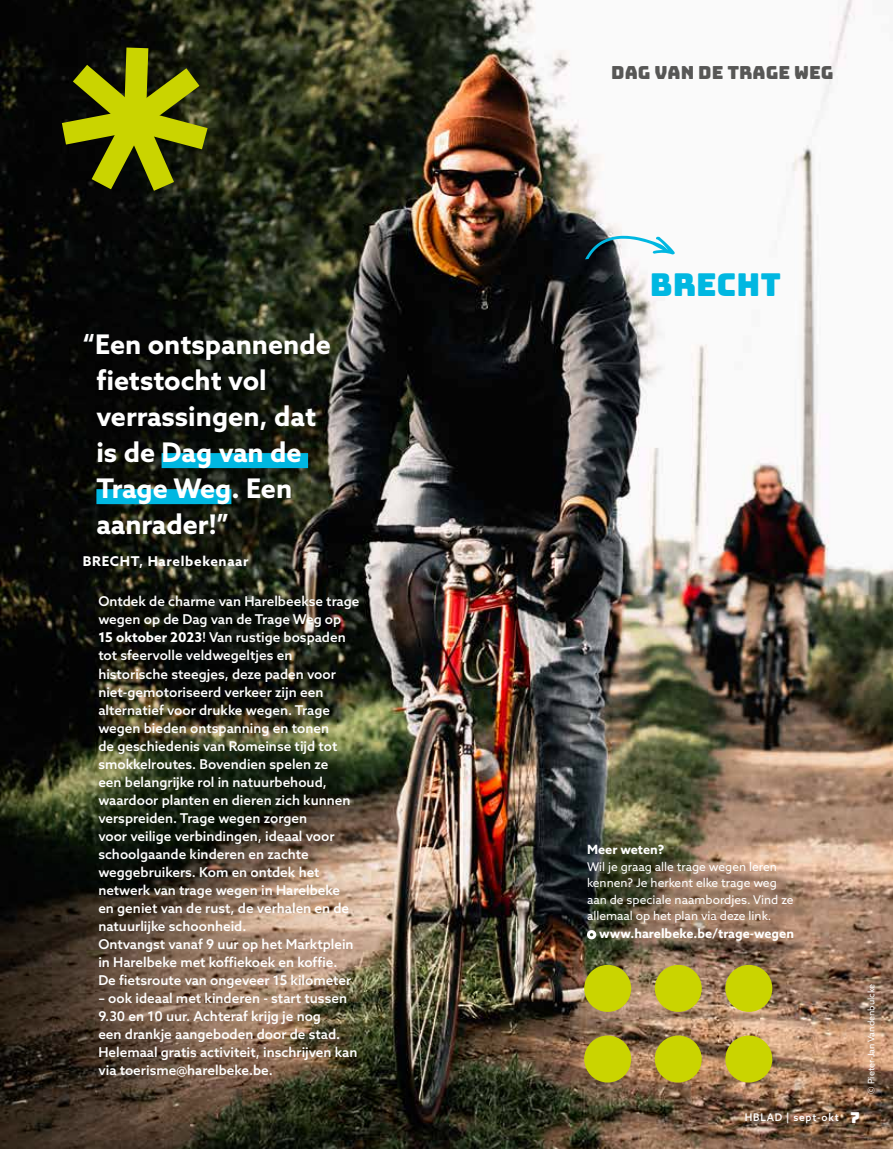
<style>
.page{position:relative;width:893px;height:1149px;background:#fff}
.page>*{position:absolute;margin:0;border:0;box-sizing:border-box;transform-origin:0 0}
.t1{font:31.5px "Bungee";color:#00b7e1}
.t2{font:700 27px/36px "Azo Sans";color:#fff}
.t3{font:18px "Bungee";color:#575756}
.t4{font:500 13.5px/18px "Azo Sans";color:#fff}
.t5{font:700 13.5px "Azo Sans";letter-spacing:.05em;color:#fff}
.t6{font:700 12.75px "Azo Sans";color:#fff}
.t7{font:12px/16.5px "Azo Sans";color:#fff}
.t8{font:500 10.5px "Azo Sans";letter-spacing:.075em;color:#fff;scale:.96 1}
.t9{font:9px "Azo Sans";color:#fff}
.s1{font-weight:700}
.s2{font-family:"Bungee";font-weight:400;font-size:15px;color:#575756}
</style>
<div class="page">
<img style="left:516px;top:0;width:377px;height:1148px">
<img style="left:0;top:0;width:516px;height:1148px">
<div style="left:590px;top:847px;width:222px;height:111px;background:#000;opacity:.75"></div>
<div style="left:587px;top:929px;width:9px;height:10px;border:3px solid #fff;border-radius:50%"></div>
<svg style="left:62px;top:47px;width:146px;height:144px;background:#646907"></svg>
<div style="left:584px;top:964px;width:47px;height:47px;background:#cad400;border-radius:50%"></div>
<div style="left:655px;top:964px;width:47px;height:47px;background:#cad400;border-radius:50%"></div>
<div style="left:725px;top:964px;width:47px;height:47px;background:#cad400;border-radius:50%"></div>
<div style="left:584px;top:1035px;width:47px;height:47px;background:#cad400;border-radius:50%"></div>
<div style="left:655px;top:1035px;width:47px;height:47px;background:#cad400;border-radius:50%"></div>
<div style="left:725px;top:1035px;width:47px;height:47px;background:#cad400;border-radius:50%"></div>
<svg style="left:585px;top:235px;width:90px;height:24px"></svg>
<div style="left:162px;top:453px;width:146px;height:15px;background:#00b7e1"></div>
<div style="left:96px;top:489px;width:135px;height:15px;background:#00b7e1"></div>
<h2 class="t2" style="left:96px;top:326px;width:236px;text-indent:-14px">“Een ontspannende fietstocht vol verrassingen, dat is de Dag van de<br>Trage Weg. Een aanrader!”</h2>
<p class="t5" style="left:83px;top:551px;width:167px">BRECHT, Harelbekenaar</p>
<p class="t4" style="left:98px;top:592px;width:263px">Ontdek de charme van Harelbeekse trage wegen op de Dag van de Trage Weg op<br><span class="s1">15 oktober 2023</span>! Van rustige bospaden tot sfeervolle veldwegeltjes en historische steegjes, deze paden voor niet-gemotoriseerd verkeer zijn een alternatief voor drukke wegen. Trage wegen bieden ontspanning en tonen<br>de geschiedenis van Romeinse tijd tot smokkelroutes. Bovendien spelen ze<br>een belangrijke rol in natuurbehoud, waardoor planten en dieren zich kunnen verspreiden. Trage wegen zorgen<br>voor veilige verbindingen, ideaal voor schoolgaande kinderen en zachte weggebruikers. Kom en ontdek het netwerk van trage wegen in Harelbeke<br>en geniet van de rust, de verhalen en de natuurlijke schoonheid.<br>Ontvangst vanaf 9 uur op het Marktplein in Harelbeke met koffiekoek en koffie.<br>De fietsroute van ongeveer 15 kilometer</p>
<p class="t4" style="left:98px;top:988px;width:261px">– ook ideaal met kinderen - start tussen 9.30 en 10 uur. Achteraf krijg je nog<br>een drankje aangeboden door de stad.<br>Helemaal gratis activiteit, inschrijven kan via toerisme@harelbeke.be.</p>
<h3 class="t3" style="left:611px;top:63px;width:224px">DAG VAN DE TRAGE WEG</h3>
<h1 class="t1" style="left:650px;top:267px;width:133px">BRECHT</h1>
<p class="t6" style="left:587px;top:840px;width:79px">Meer weten?</p>
<p class="t7" style="left:587px;top:857px;width:208px">Wil je graag alle trage wegen leren kennen? Je herkent elke trage weg aan de speciale naambordjes. Vind ze allemaal op het plan via deze link.</p>
<p class="t6" style="left:599px;top:924px;width:196px">www.harelbeke.be/trage-wegen</p>
<p class="t8" style="left:745px;top:1110px;width:121px">HBLAD | sept-okt <span class="s2">7</span></p>
<p class="t9" style="left:865px;top:1093px;width:111px;rotate:-90deg">© Pieter-Jan Vandenbulcke</p>
</div>
